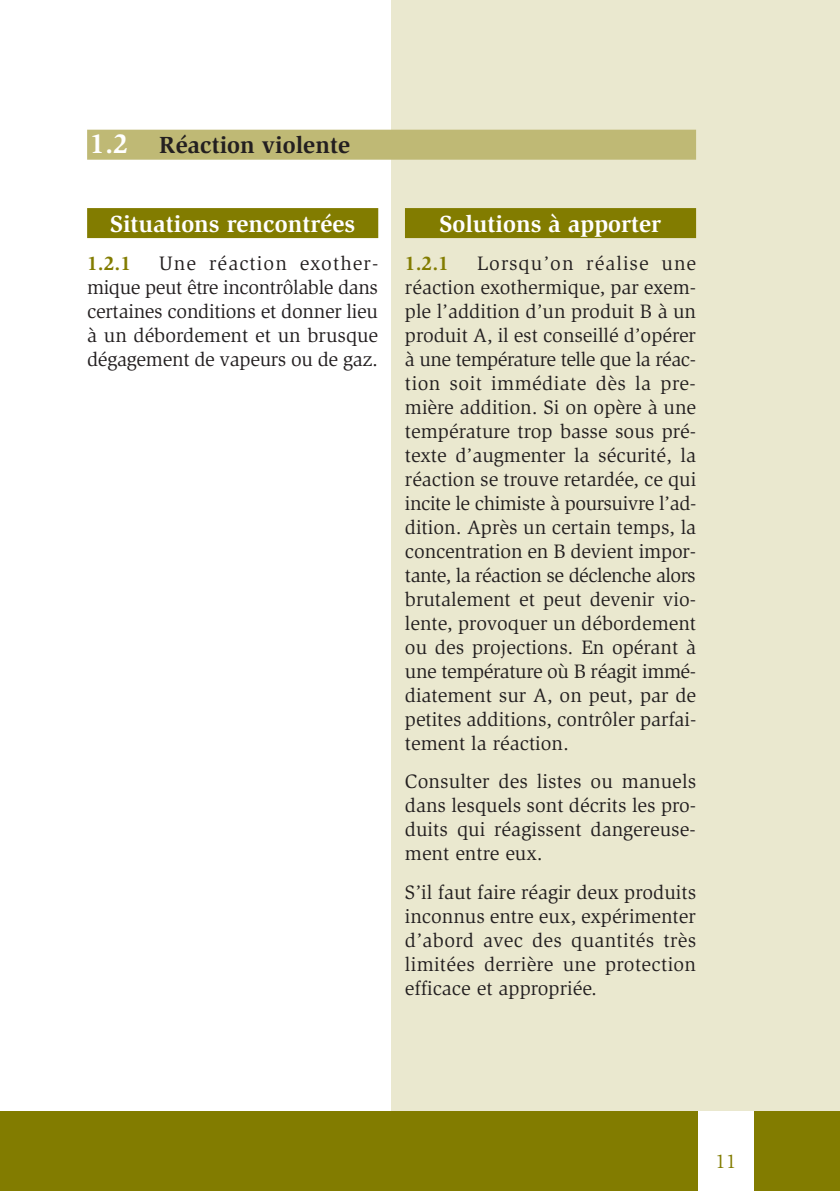
<style>
.page{position:relative;width:840px;height:1191px;background:#fff}
.page>*{position:absolute;margin:0;border:0;box-sizing:border-box;transform-origin:0 0}
.t1{font:700 24px "Slimbach";color:#fff}
.t2{font:700 24px "Slimbach";color:#231f20}
.t3{font:20px/24px "Slimbach";color:#231f20;text-align:justify}
.t4{font:700 20px "Slimbach";color:#827c00}
.t5{font:20px "Slimbach";color:#827c00}
.s1{font-size:28px;color:#fff}
</style>
<div class="page">
<div style="left:391px;top:0;width:448px;height:1134px;background:#eae8cf"></div>
<div style="left:0;top:1111px;width:839px;height:80px;background:#827c00"></div>
<div style="left:87px;top:130px;width:608px;height:30px;background:#bfb975"></div>
<div style="left:697px;top:1111px;width:56px;height:80px;background:#fff"></div>
<div style="left:87px;top:208px;width:291px;height:30px;background:#827c00"></div>
<div style="left:405px;top:208px;width:290px;height:30px;background:#827c00"></div>
<p class="t2" style="left:90px;top:136px;width:261px"><span class="s1">1.2</span> Réaction violente</p>
<p class="t1" style="left:110px;top:214px;width:246px">Situations rencontrées</p>
<p class="t4" style="left:87px;top:256px;width:46px">1.2.1</p>
<p class="t3" style="left:87px;top:253px;width:292px;text-indent:72px">Une réaction exother&shy;mique peut être incontrôlable dans certaines conditions et donner lieu à un débordement et un brusque dégagement de vapeurs ou de gaz.</p>
<p class="t1" style="left:439px;top:214px;width:223px">Solutions à apporter</p>
<p class="t4" style="left:405px;top:256px;width:46px">1.2.1</p>
<p class="t3" style="left:405px;top:253px;width:293px;text-indent:72px">Lorsqu’on réalise une réaction exothermique, par exem&shy;ple l’addition d’un produit B à un produit A, il est conseillé d’opérer à une température telle que la réac&shy;tion soit immédiate dès la pre&shy;mière addition. Si on opère à une température trop basse sous pré&shy;texte d’augmenter la sécurité, la réaction se trouve retardée, ce qui incite le chimiste à poursuivre l’ad&shy;dition. Après un certain temps, la concentration en B devient impor&shy;tante, la réaction se déclenche alors brutalement et peut devenir vio&shy;lente, provoquer un débordement ou des projections. En opérant à une température où B réagit immé&shy;diatement sur A, on peut, par de petites additions, contrôler parfai&shy;tement la réaction.</p>
<p class="t3" style="left:405px;top:771px;width:292px">Consulter des listes ou manuels dans lesquels sont décrits les pro&shy;duits qui réagissent dangereuse&shy;ment entre eux.</p>
<p class="t3" style="left:405px;top:881px;width:292px">S’il faut faire réagir deux produits inconnus entre eux, expérimenter d’abord avec des quantités très limitées derrière une protection efficace et appropriée.</p>
<p class="t5" style="left:715px;top:1153px;width:22px">11</p>
</div>
